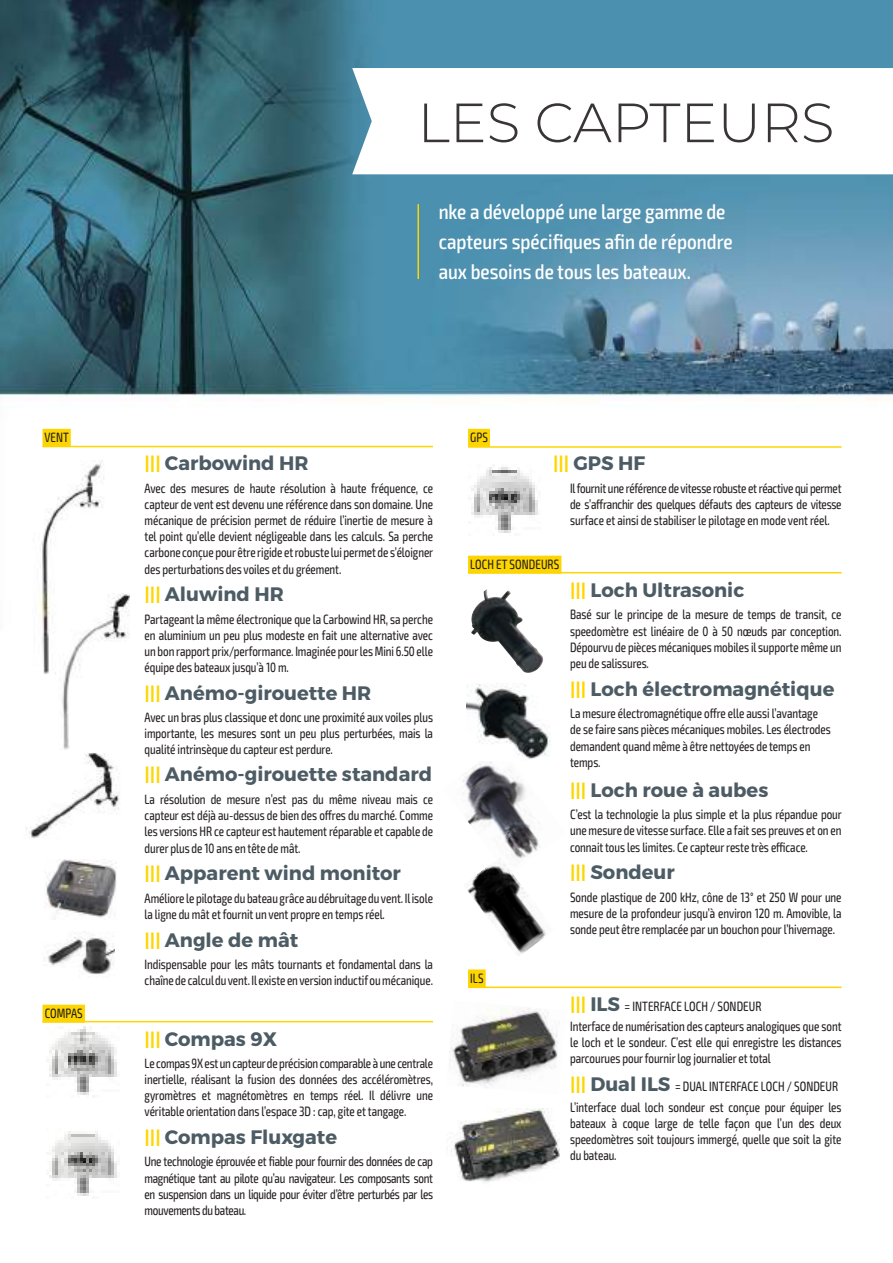
<style>
.page{position:relative;width:893px;height:1263px;background:#fff}
.page>*{position:absolute;margin:0;border:0;box-sizing:border-box;transform-origin:0 0}
.t1{font:300 55.2px "Montserrat";color:#393535}
.t2{font:500 condensed 21px/30px "Exo 2";color:#fff}
.t3{font:700 19.5px "Montserrat";color:#4d5c64}
.t4{font:condensed 13.5px/16.2px "Exo 2";letter-spacing:-.005em;color:#241f1f;text-align:justify;scale:.9 1}
.s1{font-size:18px;color:#fdd601}
.s2{font-family:"Montserrat";font-weight:700;font-stretch:normal;font-size:18px;color:#fdd601}
.s3{font-family:"Montserrat";font-weight:700;font-stretch:normal;font-size:19.5px;color:#4d5c64}
</style>
<div class="page">
<img style="left:0;top:0;width:893px;height:1062px">
<svg style="left:352px;top:68px;width:541px;height:106px"></svg>
<hr style="left:417px;top:204px;width:2px;height:75px;background:#fdd601">
<div style="left:43px;top:429px;width:28px;height:18px;background:#fdd601"></div>
<div style="left:43px;top:1005px;width:42px;height:18px;background:#fdd601"></div>
<div style="left:468px;top:429px;width:22px;height:18px;background:#fdd601"></div>
<div style="left:468px;top:556px;width:93px;height:18px;background:#fdd601"></div>
<div style="left:468px;top:969px;width:18px;height:18px;background:#fdd601"></div>
<hr style="left:43px;top:446px;width:390px;height:1px;background:#fdd601">
<hr style="left:468px;top:572px;width:373px;height:1px;background:#fdd601">
<hr style="left:468px;top:446px;width:373px;height:2px;background:#fdd601">
<hr style="left:468px;top:986px;width:373px;height:2px;background:#fdd601">
<hr style="left:43px;top:1021px;width:390px;height:1px;background:#fdd601">
<img style="left:33px;top:461px;width:81px;height:213px">
<img style="left:45px;top:859px;width:72px;height:60px">
<img style="left:43px;top:931px;width:71px;height:47px">
<img style="left:47px;top:1026px;width:75px;height:69px">
<img style="left:49px;top:1131px;width:68px;height:65px">
<svg style="left:482px;top:591px;width:3px;height:10px"></svg>
<img style="left:463px;top:876px;width:92px;height:81px">
<img style="left:443px;top:746px;width:123px;height:130px">
<img style="left:446px;top:1000px;width:120px;height:87px">
<img style="left:446px;top:1108px;width:114px;height:74px">
<img style="left:468px;top:464px;width:76px;height:71px">
<img style="left:13px;top:742px;width:124px;height:102px">
<img style="left:58px;top:594px;width:72px;height:160px">
<img style="left:466px;top:684px;width:85px;height:76px">
<p class="t4" style="left:44px;top:430px;width:29px">VENT</p>
<p class="t4" style="left:45px;top:1005px;width:44px">COMPAS</p>
<h1 class="t1" style="left:417px;top:85px;width:418px">LES CAPTEURS</h1>
<h2 class="t2" style="left:439px;top:197px;width:295px">nke a développé une large gamme de capteurs spécifiques afin de répondre aux besoins de tous les bateaux.</h2>
<h3 class="t3" style="left:145px;top:451px;width:166px"><span class="s1">|||</span> Carbowind HR</h3>
<p class="t4" style="left:145px;top:480px;width:322px">Avec des mesures de haute résolution à haute fréquence, ce capteur de vent est devenu une référence dans son domaine. Une mécanique de précision permet de réduire l’inertie de mesure à tel point qu’elle devient négligeable dans les calculs. Sa perche carbone conçue pour être rigide et robuste lui permet de s’éloigner des perturbations des voiles et du gréement.</p>
<h3 class="t3" style="left:145px;top:582px;width:141px"><span class="s1">|||</span> Aluwind HR</h3>
<p class="t4" style="left:145px;top:611px;width:322px">Partageant la même électronique que la Carbowind HR, sa perche en aluminium un peu plus modeste en fait une alternative avec un bon rapport prix/performance. Imaginée pour les Mini 6.50 elle équipe des bateaux jusqu’à 10 m.</p>
<h3 class="t3" style="left:145px;top:681px;width:228px"><span class="s1">|||</span> Anémo-girouette HR</h3>
<p class="t4" style="left:145px;top:710px;width:322px;line-height:15.8px">Avec un bras plus classique et donc une proximité aux voiles plus importante, les mesures sont un peu plus perturbées, mais la qualité intrinsèque du capteur est perdure.</p>
<h3 class="t3" style="left:145px;top:762px;width:289px"><span class="s1">|||</span> Anémo-girouette standard</h3>
<p class="t4" style="left:145px;top:791px;width:322px">La résolution de mesure n’est pas du même niveau mais ce capteur est déjà au-dessus de bien des offres du marché. Comme les versions HR ce capteur est hautement réparable et capable de durer plus de 10 ans en tête de mât.</p>
<h3 class="t3" style="left:145px;top:861px;width:258px"><span class="s1">|||</span> Apparent wind monitor</h3>
<p class="t4" style="left:145px;top:890px;width:322px">Améliore le pilotage du bateau grâce au débruitage du vent. Il isole la ligne du mât et fournit un vent propre en temps réel.</p>
<h3 class="t3" style="left:145px;top:928px;width:155px"><span class="s1">|||</span> Angle de mât</h3>
<p class="t4" style="left:145px;top:957px;width:322px">Indispensable pour les mâts tournants et fondamental dans la chaîne de calcul du vent. Il existe en version inductif ou mécanique.</p>
<h3 class="t3" style="left:145px;top:1027px;width:134px"><span class="s1">|||</span> Compas 9X</h3>
<p class="t4" style="left:145px;top:1056px;width:322px">Le compas 9X est un capteur de précision comparable à une centrale inertielle, réalisant la fusion des données des accéléromètres, gyromètres et magnétomètres en temps réel. Il délivre une véritable orientation dans l’espace 3D : cap, gite et tangage.</p>
<h3 class="t3" style="left:145px;top:1125px;width:194px"><span class="s1">|||</span> Compas Fluxgate</h3>
<p class="t4" style="left:145px;top:1154px;width:322px">Une technologie éprouvée et fiable pour fournir des données de cap magnétique tant au pilote qu’au navigateur. Les composants sont en suspension dans un liquide pour éviter d’être perturbés par les mouvements du bateau.</p>
<p class="t4" style="left:470px;top:430px;width:21px">GPS</p>
<h3 class="t3" style="left:553px;top:451px;width:94px"><span class="s1">|||</span> GPS HF</h3>
<p class="t4" style="left:570px;top:480px;width:303px">Il fournit une référence de vitesse robuste et réactive qui permet de s’affranchir des quelques défauts des capteurs de vitesse surface et ainsi de stabiliser le pilotage en mode vent réel.</p>
<p class="t4" style="left:470px;top:557px;width:101px">LOCH ET SONDEURS</p>
<h3 class="t3" style="left:570px;top:578px;width:176px"><span class="s1">|||</span> Loch Ultrasonic</h3>
<p class="t4" style="left:570px;top:607px;width:303px">Basé sur le principe de la mesure de temps de transit, ce speedomètre est linéaire de 0 à 50 nœuds par conception.<br>Dépourvu de pièces mécaniques mobiles il supporte même un peu de salissures.</p>
<h3 class="t3" style="left:570px;top:677px;width:266px"><span class="s1">|||</span> Loch électromagnétique</h3>
<p class="t4" style="left:570px;top:706px;width:291px;text-align:left">La mesure électromagnétique offre elle aussi l’avantage de se faire sans pièces mécaniques mobiles. Les électrodes demandent quand même à être nettoyées de temps en temps.</p>
<h3 class="t3" style="left:570px;top:778px;width:200px"><span class="s1">|||</span> Loch roue à aubes</h3>
<p class="t4" style="left:570px;top:807px;width:303px">C’est la technologie la plus simple et la plus répandue pour une mesure de vitesse surface. Elle a fait ses preuves et on en connait tous les limites. Ce capteur reste très efficace.</p>
<h3 class="t3" style="left:570px;top:860px;width:106px"><span class="s1">|||</span> Sondeur</h3>
<p class="t4" style="left:570px;top:889px;width:303px">Sonde plastique de 200 kHz, cône de 13° et 250 W pour une mesure de la profondeur jusqu’à environ 120 m. Amovible, la sonde peut être remplacée par un bouchon pour l’hivernage.</p>
<p class="t4" style="left:470px;top:970px;width:16px">ILS</p>
<p class="t4" style="left:570px;top:996px;width:303px;line-height:20.4px"><span class="s2">|||</span> <span class="s3">ILS</span> = INTERFACE LOCH / SONDEUR<br>Interface de numérisation des capteurs analogiques que sont</p>
<p class="t4" style="left:570px;top:1035px;width:303px">le loch et le sondeur. C’est elle qui enregistre les distances parcourues pour fournir log journalier et total</p>
<p class="t4" style="left:570px;top:1076px;width:303px;line-height:20.4px"><span class="s2">|||</span> <span class="s3">Dual ILS</span> = DUAL INTERFACE LOCH / SONDEUR<br>L’interface dual loch sondeur est conçue pour équiper les</p>
<p class="t4" style="left:570px;top:1115px;width:303px">bateaux à coque large de telle façon que l’un des deux speedomètres soit toujours immergé, quelle que soit la gite du bateau.</p>
</div>
